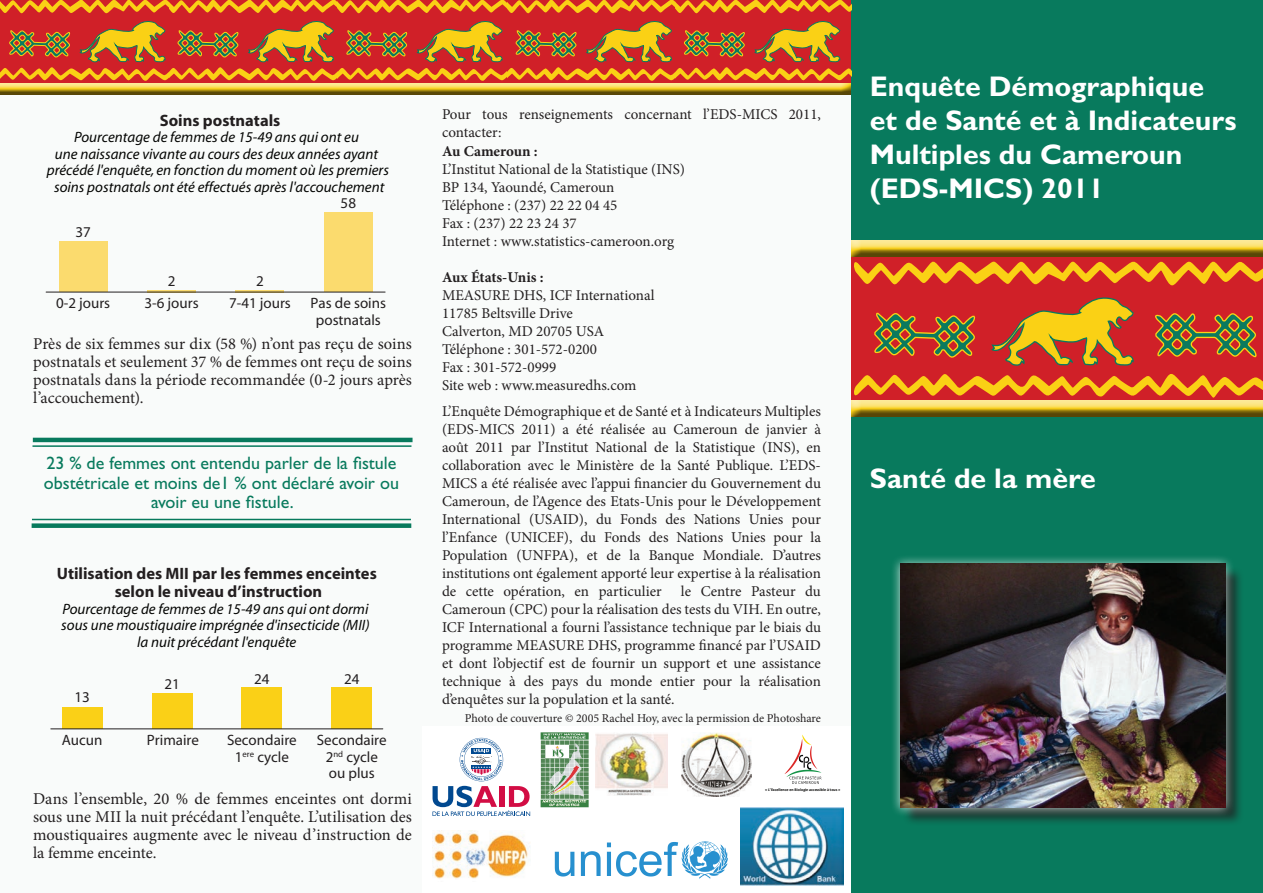
<style>
.page{position:relative;width:1263px;height:893px;background:#f9fbfa}
.page>*{position:absolute;margin:0;border:0;box-sizing:border-box;transform-origin:0 0}
.Heading{font:700 28.5px/34.2px "Gill Sans Std";color:#fff}
.t1{font:18px/19.5px "Gill Sans Std";color:#087a5d;text-align:center}
.Body_Text{font:16.5px/18px "Minion Pro";color:#231f20;text-align:justify}
.t2{font:700 16.5px/18px "Myriad";color:#231f20;text-align:center}
.Text{font:15px/18px "Minion Pro";color:#231f20;text-align:justify}
.t3{font:italic 15px/16.5px "Myriad";color:#040503;text-align:center}
.t4{font:15px/16.5px "Myriad";color:#231f20;text-align:center}
.Text-2{font:700 15px "Minion Pro";letter-spacing:-.005em;color:#231f20}
.Text-3{font:12px "Minion Pro";letter-spacing:-.005em;color:#231f20}
.t5{font:700 4.05px "Calibri";letter-spacing:-.005em;color:#050504}
</style>
<div class="page">
<div style="left:423px;top:726px;width:428px;height:167px;background:#fff"></div>
<div style="left:851px;top:0;width:412px;height:893px;background:#087a5d"></div>
<svg style="left:432px;top:738px;width:98px;height:78px"></svg>
<img style="left:432px;top:831px;width:98px;height:48px">
<svg style="left:555px;top:852px;width:19px;height:24px"></svg>
<svg style="left:581px;top:851px;width:20px;height:25px"></svg>
<svg style="left:607px;top:841px;width:121px;height:37px"></svg>
<hr style="left:32px;top:445px;width:379px;height:2px;background:#087a5d">
<hr style="left:32px;top:519px;width:379px;height:1px;background:#087a5d">
<hr style="left:33px;top:438px;width:379px;height:4px;background:#087a5d">
<div style="left:32px;top:523px;width:379px;height:5px;background:#087a5d"></div>
<img style="left:541px;top:733px;width:47px;height:75px">
<img style="left:681px;top:733px;width:70px;height:63px">
<img style="left:596px;top:733px;width:71px;height:63px">
<svg style="left:784px;top:735px;width:37px;height:49px"></svg>
<img style="left:741px;top:807px;width:102px;height:79px">
<svg style="left:853px;top:258px;width:410px;height:141px;background:#cd5026"></svg>
<div style="left:849px;top:239px;width:414px;height:14px;background:#087a5d"></div>
<div style="left:849px;top:240px;width:414px;height:18px;background:#231f20;opacity:.75"></div>
<div style="left:849px;top:399px;width:414px;height:14px;background:#d02028"></div>
<div style="left:849px;top:400px;width:414px;height:18px;background:#231f20;opacity:.75"></div>
<div style="left:0;top:83px;width:852px;height:14px;background:#231f20;opacity:.75"></div>
<svg style="left:0;top:0;width:851px;height:83px;background:#ce5526"></svg>
<div style="left:902px;top:566px;width:342px;height:260px;background:#231f20;opacity:.75"></div>
<div style="left:890px;top:554px;width:345px;height:263px;background:#fff;opacity:.75"></div>
<img style="left:900px;top:564px;width:325px;height:243px">
<div style="left:59px;top:242px;width:48px;height:50px;background:#fbdb6e"></div>
<hr style="left:148px;top:290px;width:48px;height:2px;background:#fbdb6e">
<div style="left:324px;top:213px;width:48px;height:79px;background:#fbdb6e"></div>
<hr style="left:236px;top:290px;width:48px;height:2px;background:#fbdb6e">
<hr style="left:46px;top:292px;width:339px;height:1px;background:#231f20">
<div style="left:62px;top:707px;width:41px;height:22px;background:#fad017"></div>
<div style="left:241px;top:688px;width:41px;height:41px;background:#fad017"></div>
<div style="left:331px;top:688px;width:41px;height:41px;background:#fad017"></div>
<div style="left:152px;top:693px;width:40px;height:36px;background:#fad017"></div>
<hr style="left:51px;top:728px;width:332px;height:1px;background:#231f20">
<p class="t2" style="left:160px;top:112px;width:122px">Soins postnatals</p>
<p class="t3" style="left:47px;top:130px;width:344px">Pourcentage de femmes de 15-49 ans qui ont eu<br>une naissance vivante au cours des deux années ayant précédé l'enquête, en fonction du moment où les premiers soins postnatals ont été effectués après l'accouchement</p>
<p class="t4" style="left:75px;top:224px;width:17px">37</p>
<p class="t4" style="left:168px;top:274px;width:9px">2</p>
<p class="t4" style="left:256px;top:274px;width:9px">2</p>
<p class="t4" style="left:341px;top:195px;width:17px">58</p>
<p class="t4" style="left:56px;top:296px;width:56px">0-2 jours</p>
<p class="t4" style="left:144px;top:296px;width:56px">3-6 jours</p>
<p class="t4" style="left:229px;top:296px;width:63px">7-41 jours</p>
<p class="t4" style="left:311px;top:296px;width:77px">Pas de soins postnatals</p>
<p class="Body_Text" style="left:33px;top:334px;width:380px">Près de six femmes sur dix (58 %) n’ont pas reçu de soins postnatals et seulement 37 % de femmes ont reçu de soins postnatals dans la période recommandée (0-2 jours après l’accouchement).</p>
<p class="t1" style="left:44px;top:454px;width:357px">23 % de femmes ont entendu parler de la fistule obstétricale et moins de1 % ont déclaré avoir ou avoir eu une fistule.</p>
<p class="t2" style="left:57px;top:565px;width:322px">Utilisation des MII par les femmes enceintes selon le niveau d’instruction</p>
<p class="t3" style="left:61px;top:601px;width:310px">Pourcentage de femmes de 15-49 ans qui ont dormi sous une moustiquaire imprégnée d'insecticide (MII) la nuit précédant l'enquête</p>
<p class="t4" style="left:74px;top:690px;width:17px">13</p>
<p class="t4" style="left:62px;top:732px;width:42px">Aucun</p>
<p class="t4" style="left:164px;top:676px;width:17px">21</p>
<p class="t4" style="left:254px;top:671px;width:17px">24</p>
<p class="t4" style="left:344px;top:671px;width:17px">24</p>
<p class="t4" style="left:147px;top:732px;width:54px">Primaire</p>
<p class="t4" style="left:227px;top:732px;width:71px">Secondaire<br>1<sup>ere</sup> cycle</p>
<p class="t4" style="left:317px;top:732px;width:71px">Secondaire<br>2<sup>nd</sup> cycle ou plus</p>
<p class="Body_Text" style="left:33px;top:790px;width:380px">Dans l’ensemble, 20 % de femmes enceintes ont dormi sous une MII la nuit précédant l’enquête. L’utilisation des moustiquaires augmente avec le niveau d’instruction de la femme enceinte.</p>
<p class="Text" style="left:442px;top:105px;width:380px">Pour tous renseignements concernant l’EDS-MICS 2011, contacter:</p>
<p class="Text-2" style="left:442px;top:141px;width:97px">Au Cameroun :</p>
<p class="Text" style="left:442px;top:161px;width:244px">L’Institut National de la Statistique (INS)</p>
<p class="Text" style="left:442px;top:179px;width:174px">BP 134, Yaoundé, Cameroun</p>
<p class="Text" style="left:442px;top:197px;width:177px">Téléphone : (237) 22 22 04 45</p>
<p class="Text" style="left:442px;top:215px;width:136px">Fax : (237) 22 23 24 37</p>
<p class="Text" style="left:442px;top:233px;width:234px">Internet : www.statistics-cameroon.org</p>
<p class="Text-2" style="left:442px;top:267px;width:103px">Aux États-Unis :</p>
<p class="Text" style="left:442px;top:287px;width:214px">MEASURE DHS, ICF International</p>
<p class="Text" style="left:442px;top:305px;width:132px">11785 Beltsville Drive</p>
<p class="Text" style="left:442px;top:323px;width:164px">Calverton, MD 20705 USA</p>
<p class="Text" style="left:442px;top:341px;width:156px">Téléphone : 301-572-0200</p>
<p class="Text" style="left:442px;top:359px;width:116px">Fax : 301-572-0999</p>
<p class="Text" style="left:442px;top:377px;width:196px">Site web : www.measuredhs.com</p>
<p class="Text" style="left:442px;top:402px;width:380px">L’Enquête Démographique et de Santé et à Indicateurs Multiples (EDS-MICS 2011) a été réalisée au Cameroun de janvier à août 2011 par l’Institut National de la Statistique (INS), en collaboration avec le Ministère de la Santé Publique. L’EDS-MICS a été réalisée avec l’appui financier du Gouvernement du Cameroun, de l’Agence des Etats-Unis pour le Développement International (USAID), du Fonds des Nations Unies pour l’Enfance (UNICEF), du Fonds des Nations Unies pour la Population (UNFPA), et de la Banque Mondiale. D’autres institutions ont également apporté leur expertise à la réalisation de cette opération, en particulier</p>
<p class="Text" style="left:442px;top:582px;width:380px;text-indent:239px">le Centre Pasteur du Cameroun (CPC) pour la réalisation des tests du VIH. En outre, ICF International a fourni l’assistance technique par le biais du programme MEASURE DHS, programme financé par l’USAID et dont l’objectif est de fournir un support et une assistance technique à des pays du monde entier pour la réalisation d’enquêtes sur la population et la santé.</p>
<p class="Text-3" style="left:465px;top:710px;width:358px">Photo de couverture © 2005 Rachel Hoy, avec la permission de Photoshare</p>
<p class="t5" style="left:765px;top:787px;width:77px">« L’Excellence en Biologie accessible à tous »</p>
<p class="Heading" style="left:870px;top:69px;width:368px">Enquête Démographique et de Santé et à Indicateurs<br>Multiples du Cameroun</p>
<p class="Heading" style="left:870px;top:172px;width:236px">(EDS-MICS) 2011</p>
<p class="Heading" style="left:870px;top:461px;width:228px">Santé de la mère</p>
</div>
